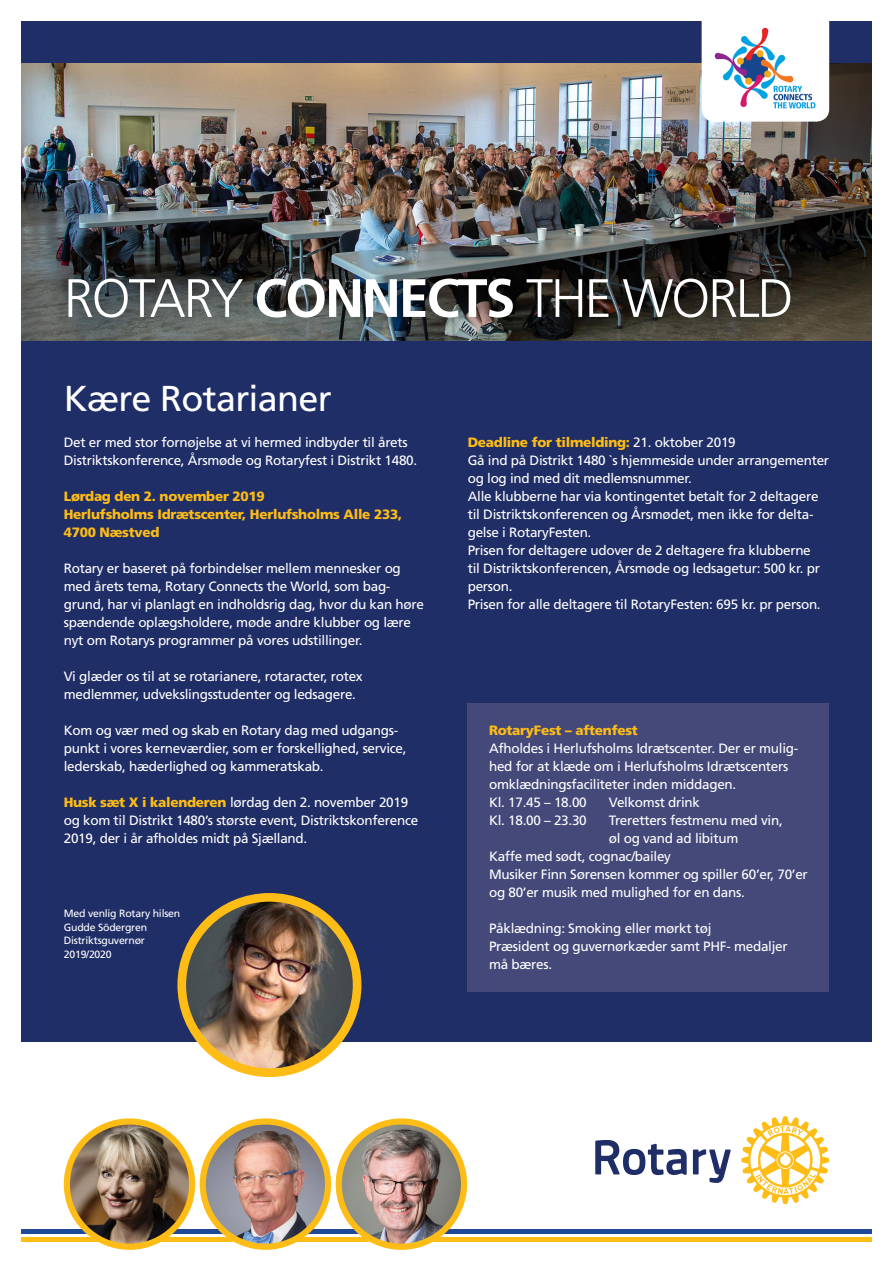
<style>
.page{position:relative;width:893px;height:1263px;background:#fff}
.page>*{position:absolute;margin:0;border:0;box-sizing:border-box;transform-origin:0 0}
.t1{font:300 54px "Frutiger";letter-spacing:-.04em;color:#fff}
.t2{font:36px "Frutiger";letter-spacing:-.02em;color:#fff}
.t3{font:13.5px/18px "Frutiger";letter-spacing:-.02em;color:#fff}
.t4{font:900 13.5px "Frutiger";letter-spacing:-.02em;color:#fdbc16}
.t5{font:10.5px "Frutiger";letter-spacing:-.02em;color:#fff}
.s1{font-weight:700}
.s2{font-weight:900;color:#fdbc16}
.s3{font-weight:400;color:#fff}
</style>
<div class="page">
<div style="left:21px;top:338px;width:851px;height:704px;background:#202e67"></div>
<div style="left:468px;top:703px;width:361px;height:288px;background:#45497a"></div>
<div style="left:21px;top:21px;width:851px;height:43px;background:#202e67"></div>
<hr style="left:21px;top:1229px;width:851px;height:4px;background:#1e4898">
<div style="left:21px;top:1237px;width:851px;height:5px;background:#fdbc16"></div>
<img style="left:67px;top:1121px;width:125px;height:126px;border-radius:63px">
<div style="left:64px;top:1118px;width:131px;height:132px;border:6px solid #fdbc16;border-radius:50%"></div>
<img style="left:203px;top:1121px;width:125px;height:126px;border-radius:63px">
<div style="left:200px;top:1118px;width:131px;height:132px;border:6px solid #fdbc16;border-radius:50%"></div>
<img style="left:339px;top:1121px;width:125px;height:126px;border-radius:63px">
<div style="left:336px;top:1118px;width:131px;height:132px;border:6px solid #fdbc16;border-radius:50%"></div>
<svg style="left:595px;top:1140px;width:136px;height:43px"></svg>
<svg style="left:741px;top:1116px;width:88px;height:88px"></svg>
<img style="left:21px;top:64px;width:851px;height:276px">
<svg style="left:702px;top:21px;width:127px;height:101px"></svg>
<img style="left:182px;top:898px;width:175px;height:175px">
<div style="left:177px;top:893px;width:184px;height:184px;border:9px solid #fdbc16;border-radius:50%"></div>
<img style="left:712px;top:25px;width:105px;height:86px">
<p class="t1" style="left:64px;top:268px;width:731px">ROTARY <span class="s1">CONNECTS</span> THE WORLD</p>
<p class="t2" style="left:64px;top:377px;width:270px">Kære Rotarianer</p>
<p class="t3" style="left:64px;top:433px;width:355px">Det er med stor fornøjelse at vi hermed indbyder til årets<br>Distriktskonference, Årsmøde og Rotaryfest i Distrikt 1480.</p>
<p class="t4" style="left:64px;top:488px;width:203px">Lørdag den 2. november 2019</p>
<p class="t4" style="left:64px;top:506px;width:340px">Herlufsholms Idrætscenter, Herlufsholms Alle 233,</p>
<p class="t4" style="left:64px;top:524px;width:97px">4700 Næstved</p>
<p class="t3" style="left:64px;top:559px;width:362px">Rotary er baseret på forbindelser mellem mennesker og med årets tema, Rotary Connects the World, som bag&shy;grund, har vi planlagt en indholdsrig dag, hvor du kan høre spændende oplægsholdere, møde andre klubber og lære nyt om Rotarys programmer på vores udstillinger.</p>
<p class="t3" style="left:64px;top:667px;width:300px">Vi glæder os til at se rotarianere, rotaracter, rotex</p>
<p class="t3" style="left:64px;top:685px;width:294px">medlemmer, udvekslingsstudenter og ledsagere.</p>
<p class="t3" style="left:64px;top:721px;width:344px">Kom og vær med og skab en Rotary dag med udgangs&shy;punkt i vores kerneværdier, som er forskellighed, service, lederskab, hæderlighed og kammeratskab.</p>
<p class="t3" style="left:64px;top:793px;width:356px"><span class="s2">Husk sæt X i kalenderen</span> lørdag den 2. november 2019 og kom til Distrikt 1480’s største event, Distriktskonference<br>2019, der i år afholdes midt på Sjælland.</p>
<p class="t5" style="left:64px;top:907px;width:118px">Med venlig Rotary hilsen</p>
<p class="t5" style="left:64px;top:921px;width:85px">Gudde Södergren</p>
<p class="t5" style="left:64px;top:934px;width:83px">Distriktsguvernør</p>
<p class="t5" style="left:64px;top:948px;width:49px">2019/2020</p>
<p class="t4" style="left:468px;top:434px;width:270px">Deadline for tilmelding: <span class="s3">21. oktober 2019</span></p>
<p class="t3" style="left:468px;top:451px;width:363px">Gå ind på Distrikt 1480 `s hjemmeside under arrangementer og log ind med dit medlemsnummer.</p>
<p class="t3" style="left:468px;top:487px;width:352px">Alle klubberne har via kontingentet betalt for 2 deltagere til Distriktskonferencen og Årsmødet, men ikke for delta&shy;gelse i RotaryFesten.</p>
<p class="t3" style="left:468px;top:541px;width:354px">Prisen for deltagere udover de 2 deltagere fra klubberne til Distriktskonferencen, Årsmøde og ledsagetur: 500 kr. pr person.</p>
<p class="t3" style="left:468px;top:595px;width:354px">Prisen for alle deltagere til RotaryFesten: 695 kr. pr person.</p>
<p class="t4" style="left:489px;top:722px;width:150px">RotaryFest – aftenfest</p>
<p class="t3" style="left:489px;top:739px;width:311px">Afholdes i Herlufsholms Idrætscenter. Der er mulig&shy;hed for at klæde om i Herlufsholms Idrætscenters omklædningsfaciliteter inden middagen.</p>
<p class="t3" style="left:489px;top:793px;width:99px">Kl. 17.45 – 18.00</p>
<p class="t3" style="left:609px;top:793px;width:93px">Velkomst drink</p>
<p class="t3" style="left:489px;top:811px;width:99px">Kl. 18.00 – 23.30</p>
<p class="t3" style="left:609px;top:811px;width:176px">Treretters festmenu med vin, øl og vand ad libitum</p>
<p class="t3" style="left:489px;top:847px;width:183px">Kaffe med sødt, cognac/bailey</p>
<p class="t3" style="left:489px;top:865px;width:320px">Musiker Finn Sørensen kommer og spiller 60’er, 70’er og 80’er musik med mulighed for en dans.</p>
<p class="t3" style="left:489px;top:919px;width:224px">Påklædning: Smoking eller mørkt tøj</p>
<p class="t3" style="left:489px;top:937px;width:300px">Præsident og guvernørkæder samt PHF- medaljer må bæres.</p>
</div>
